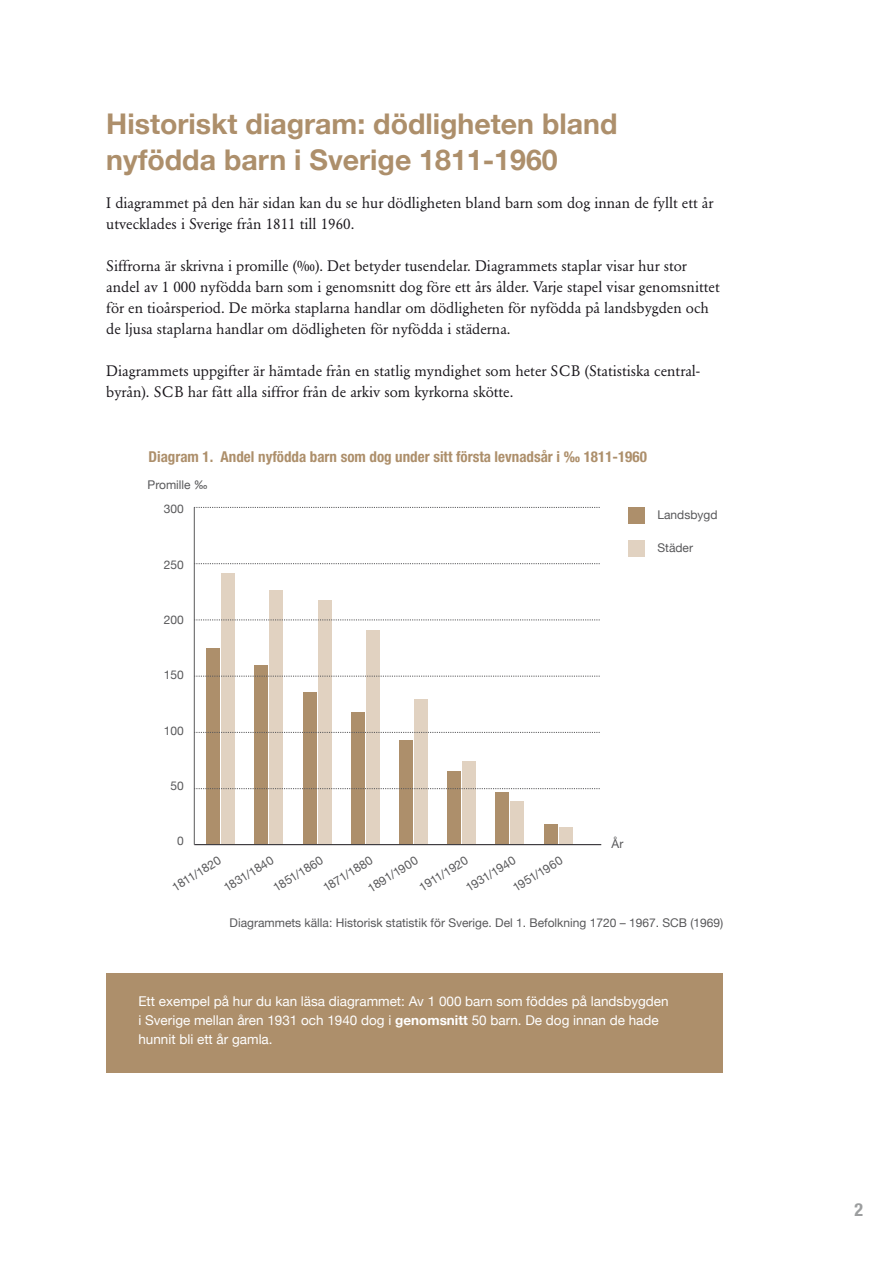
<style>
.page{position:relative;width:893px;height:1263px;background:#fff}
.page>*{position:absolute;margin:0;border:0;box-sizing:border-box;transform-origin:0 0}
.t1{font:700 28.5px/36px "Helvetica Neue";color:#ad8f6b}
.t2{font:700 condensed 18px "Helvetica Neue";color:#9c9e9f}
.t3{font:15px/21px "Garamond BE";color:#1a171c}
.t4{font:700 condensed 15px "Helvetica Neue";color:#ad8f6b}
.t5{font:13.5px/19.2px "Helvetica Neue";color:#fff}
.t6{font:12px "Helvetica Neue";color:#58585a}
.s1{font-weight:700}
</style>
<div class="page">
<svg style="left:195px;top:507px;width:405px;height:1px"></svg>
<hr style="left:194px;top:844px;width:407px;height:1px;background:#1a171c">
<hr style="left:194px;top:507px;width:1px;height:338px;background:#58585a">
<div style="left:206px;top:648px;width:14px;height:196px;background:#ad8f6b"></div>
<div style="left:221px;top:573px;width:14px;height:271px;background:#e1d2c1"></div>
<div style="left:254px;top:665px;width:14px;height:179px;background:#ad8f6b"></div>
<div style="left:544px;top:824px;width:13px;height:20px;background:#ad8f6b"></div>
<div style="left:496px;top:792px;width:13px;height:52px;background:#ad8f6b"></div>
<div style="left:447px;top:771px;width:14px;height:73px;background:#ad8f6b"></div>
<div style="left:399px;top:740px;width:14px;height:104px;background:#ad8f6b"></div>
<div style="left:351px;top:713px;width:14px;height:131px;background:#ad8f6b"></div>
<div style="left:303px;top:692px;width:14px;height:152px;background:#ad8f6b"></div>
<div style="left:269px;top:590px;width:14px;height:254px;background:#e1d2c1"></div>
<div style="left:559px;top:827px;width:13px;height:17px;background:#e1d2c1"></div>
<div style="left:511px;top:801px;width:13px;height:43px;background:#e1d2c1"></div>
<div style="left:462px;top:761px;width:14px;height:83px;background:#e1d2c1"></div>
<div style="left:414px;top:699px;width:14px;height:145px;background:#e1d2c1"></div>
<div style="left:366px;top:630px;width:14px;height:214px;background:#e1d2c1"></div>
<div style="left:318px;top:600px;width:14px;height:244px;background:#e1d2c1"></div>
<svg style="left:195px;top:788px;width:405px;height:1px"></svg>
<svg style="left:195px;top:732px;width:405px;height:1px"></svg>
<svg style="left:194px;top:676px;width:406px;height:1px"></svg>
<svg style="left:194px;top:620px;width:406px;height:1px"></svg>
<svg style="left:195px;top:563px;width:405px;height:1px"></svg>
<div style="left:628px;top:507px;width:17px;height:17px;background:#ad8f6b"></div>
<div style="left:628px;top:540px;width:17px;height:16px;background:#e1d2c1"></div>
<div style="left:106px;top:973px;width:617px;height:99px;background:#ad8f6b"></div>
<h1 class="t1" style="left:106px;top:105px;width:513px">Historiskt diagram: dödligheten bland nyfödda barn i Sverige 1811-1960</h1>
<p class="t3" style="left:106px;top:192px;width:609px">I diagrammet på den här sidan kan du se hur dödligheten bland barn som dog innan de fyllt ett år utvecklades i Sverige från 1811 till 1960.</p>
<p class="t3" style="left:106px;top:255px;width:615px">Siffrorna är skrivna i promille (‰). Det betyder tusendelar. Diagrammets staplar visar hur stor andel av 1 000 nyfödda barn som i genomsnitt dog före ett års ålder. Varje stapel visar genomsnittet för en tioårsperiod. De mörka staplarna handlar om dödligheten för nyfödda på landsbygden och de ljusa staplarna handlar om dödligheten för nyfödda i städerna.</p>
<p class="t3" style="left:106px;top:360px;width:595px">Diagrammets uppgifter är hämtade från en statlig myndighet som heter SCB (Statistiska central&shy;byrån). SCB har fått alla siffror från de arkiv som kyrkorna skötte.</p>
<p class="t4" style="left:148px;top:448px;width:500px">Diagram 1. Andel nyfödda barn som dog under sitt första levnadsår i ‰ 1811-1960</p>
<p class="t6" style="left:164px;top:502px;width:22px">300</p>
<p class="t6" style="left:148px;top:477px;width:62px">Promille ‰</p>
<p class="t6" style="left:164px;top:557px;width:22px">250</p>
<p class="t6" style="left:657px;top:507px;width:62px">Landsbygd</p>
<p class="t6" style="left:657px;top:541px;width:37px">Städer</p>
<p class="t6" style="left:164px;top:612px;width:22px">200</p>
<p class="t6" style="left:164px;top:668px;width:22px">150</p>
<p class="t6" style="left:164px;top:723px;width:22px">100</p>
<p class="t6" style="left:170px;top:778px;width:15px">50</p>
<p class="t6" style="left:177px;top:834px;width:8px">0</p>
<p class="t6" style="left:365px;top:883px;width:58px;rotate:-32deg">1891/1900</p>
<p class="t6" style="left:416px;top:882px;width:57px;rotate:-32deg">1911/1920</p>
<p class="t6" style="left:510px;top:883px;width:58px;rotate:-32deg">1951/1960</p>
<p class="t6" style="left:169px;top:882px;width:56px;rotate:-32deg">1811/1820</p>
<p class="t6" style="left:221px;top:883px;width:58px;rotate:-32deg">1831/1840</p>
<p class="t6" style="left:271px;top:883px;width:58px;rotate:-32deg">1851/1860</p>
<p class="t6" style="left:320px;top:882px;width:57px;rotate:-32deg">1871/1880</p>
<p class="t6" style="left:463px;top:883px;width:58px;rotate:-32deg">1931/1940</p>
<p class="t6" style="left:612px;top:837px;width:13px">År</p>
<p class="t6" style="left:230px;top:916px;width:495px">Diagrammets källa: Historisk statistik för Sverige. Del 1. Befolkning 1720 – 1967. SCB (1969)</p>
<p class="t5" style="left:138px;top:991px;width:532px">Ett exempel på hur du kan läsa diagrammet: Av 1 000 barn som föddes på landsbygden i Sverige mellan åren 1931 och 1940 dog i <span class="s1">genomsnitt</span> 50 barn. De dog innan de hade hunnit bli ett år gamla.</p>
<p class="t2" style="left:855px;top:1198px;width:10px">2</p>
</div>
